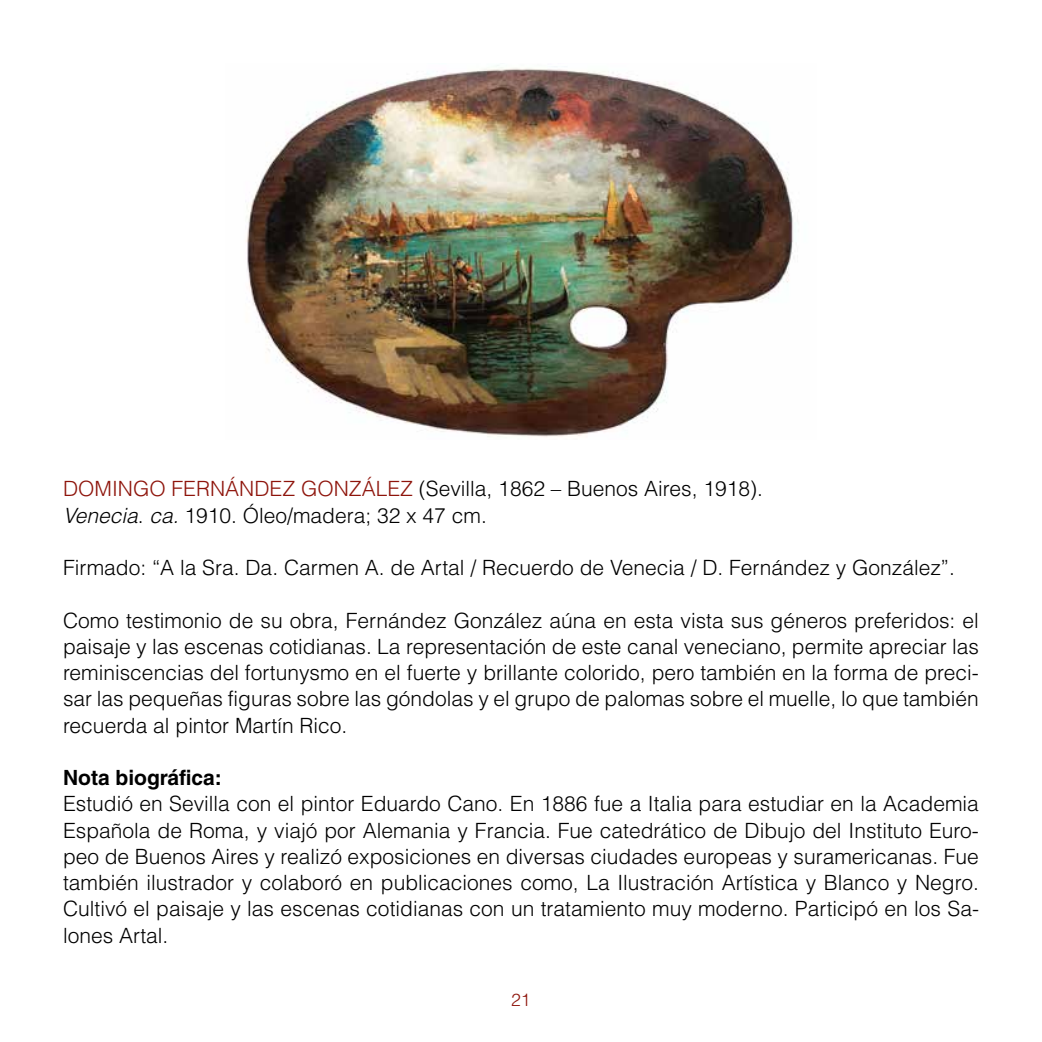
<style>
.page{position:relative;width:1042px;height:1042px;background:#fff}
.page>*{position:absolute;margin:0;border:0;box-sizing:border-box;transform-origin:0 0}
.t1{font:300 21px/26.2px "Helvetica LT Std";color:#000;text-align:justify}
.t2{font:700 21px "Helvetica LT Std";color:#000}
.t3{font:300 17.5px "Helvetica LT Std";color:#8e140b}
.s1{color:#8e140b}
.s2{font-style:italic}
</style>
<div class="page">
<img style="left:246px;top:65px;width:547px;height:372px">
<p class="t1" style="left:63px;top:475px;width:701px"><span class="s1">DOMINGO FERNÁNDEZ GONZÁLEZ</span> (Sevilla, 1862 – Buenos Aires, 1918).<br><span class="s2">Venecia</span>. <span class="s2">ca.</span> 1910. Óleo/madera; 32 x 47 cm.</p>
<p class="t1" style="left:63px;top:554px;width:893px">Firmado: “A la Sra. Da. Carmen A. de Artal / Recuerdo de Venecia / D. Fernández y González”.</p>
<p class="t1" style="left:63px;top:607px;width:917px">Como testimonio de su obra, Fernández González aúna en esta vista sus géneros preferidos: el paisaje y las escenas cotidianas. La representación de este canal veneciano, permite apreciar las reminiscencias del fortunysmo en el fuerte y brillante colorido, pero también en la forma de preci&shy;sar las pequeñas figuras sobre las góndolas y el grupo de palomas sobre el muelle, lo que también recuerda al pintor Martín Rico.</p>
<p class="t2" style="left:63px;top:765px;width:160px">Nota biográfica:</p>
<p class="t1" style="left:63px;top:790px;width:917px">Estudió en Sevilla con el pintor Eduardo Cano. En 1886 fue a Italia para estudiar en la Academia Española de Roma, y viajó por Alemania y Francia. Fue catedrático de Dibujo del Instituto Euro&shy;peo de Buenos Aires y realizó exposiciones en diversas ciudades europeas y suramericanas. Fue también ilustrador y colaboró en publicaciones como, La Ilustración Artística y Blanco y Negro.<br>Cultivó el paisaje y las escenas cotidianas con un tratamiento muy moderno. Participó en los Sa&shy;lones Artal.</p>
<p class="t3" style="left:511px;top:988px;width:21px">21</p>
</div>
